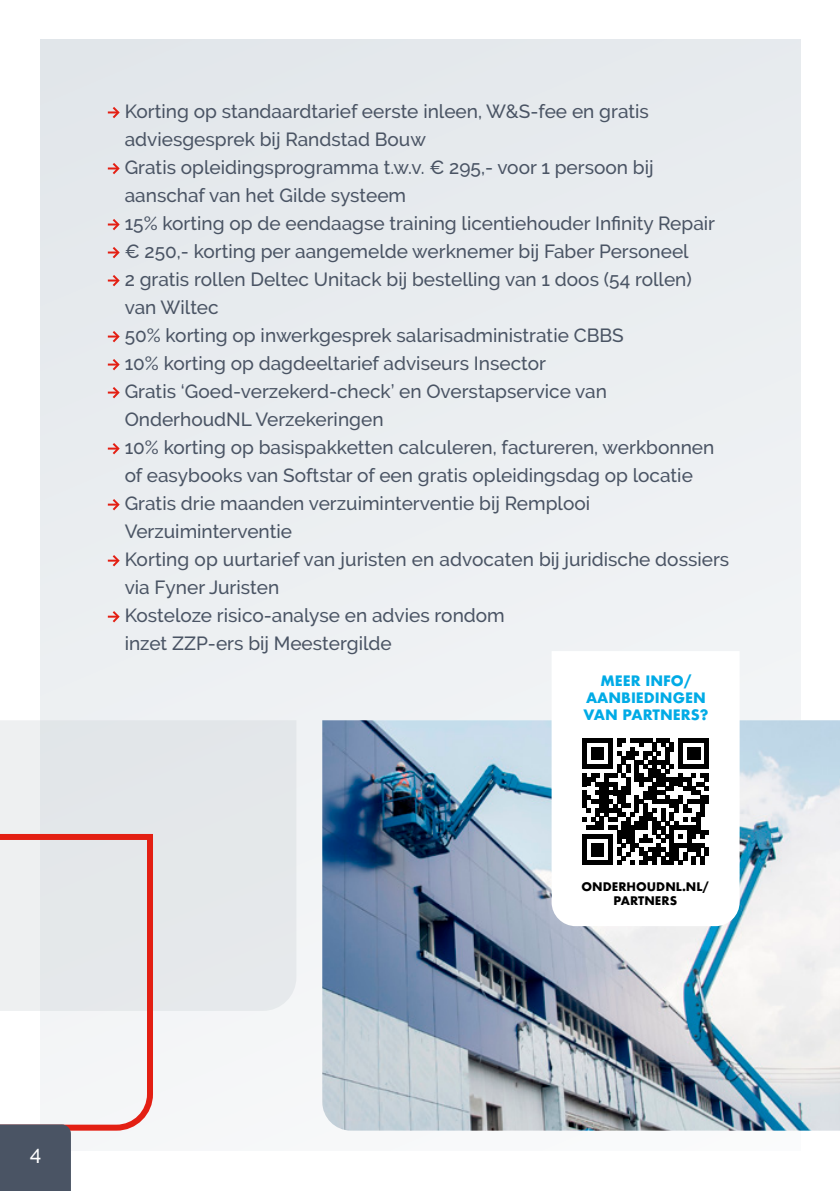
<style>
.page{position:relative;width:840px;height:1191px;background:#fff}
.page>*{position:absolute;margin:0;border:0;box-sizing:border-box;transform-origin:0 0}
.Titel_klein{font:500 20px "Raleway";color:#fff}
.Titel_klein-2{font:500 19px/28px "Raleway";color:#4a5464}
.Hoofdtitel_middel{font:700 14px/17px "Futura";color:#00abe6;text-align:center}
.Hoofdtitel_middel-2{font:700 11.6px "Futura";color:#000}
</style>
<div class="page">
<div style="left:40px;top:40px;width:759px;height:1111px;background:#e9edf0"></div>
<div style="left:0;top:720px;width:40px;height:111px;background:#eef0f1"></div>
<svg style="left:0;top:831px;width:156px;height:302px"></svg>
<svg style="left:108px;top:107px;width:12px;height:12px"></svg>
<svg style="left:108px;top:163px;width:12px;height:12px"></svg>
<svg style="left:108px;top:219px;width:12px;height:12px"></svg>
<svg style="left:108px;top:247px;width:12px;height:12px"></svg>
<svg style="left:108px;top:275px;width:12px;height:12px"></svg>
<svg style="left:108px;top:331px;width:12px;height:12px"></svg>
<svg style="left:108px;top:359px;width:12px;height:12px"></svg>
<svg style="left:108px;top:387px;width:12px;height:12px"></svg>
<svg style="left:108px;top:443px;width:12px;height:12px"></svg>
<svg style="left:108px;top:499px;width:12px;height:12px"></svg>
<svg style="left:108px;top:555px;width:12px;height:12px"></svg>
<svg style="left:108px;top:611px;width:12px;height:12px"></svg>
<img style="left:322px;top:720px;width:517px;height:410px">
<div style="left:551px;top:651px;width:188px;height:275px;background:#fff"></div>
<svg style="left:582px;top:738px;width:126px;height:127px"></svg>
<div style="left:0;top:1124px;width:71px;height:67px;background:#4a5464"></div>
<p class="Titel_klein-2" style="left:125px;top:98px;width:525px">Korting op standaardtarief eerste inleen, W&amp;S-fee en gratis adviesgesprek bij Randstad Bouw</p>
<p class="Titel_klein-2" style="left:125px;top:154px;width:530px">Gratis opleidingsprogramma t.w.v. € 295,- voor 1 persoon bij aanschaf van het Gilde systeem</p>
<p class="Titel_klein-2" style="left:125px;top:210px;width:591px">15% korting op de eendaagse training licentiehouder Infinity Repair</p>
<p class="Titel_klein-2" style="left:125px;top:238px;width:565px">€ 250,- korting per aangemelde werknemer bij Faber Personeel</p>
<p class="Titel_klein-2" style="left:125px;top:266px;width:568px">2 gratis rollen Deltec Unitack bij bestelling van 1 doos (54 rollen) van Wiltec</p>
<p class="Titel_klein-2" style="left:125px;top:322px;width:500px">50% korting op inwerkgesprek salarisadministratie CBBS</p>
<p class="Titel_klein-2" style="left:125px;top:350px;width:422px">10% korting op dagdeeltarief adviseurs Insector</p>
<p class="Titel_klein-2" style="left:125px;top:378px;width:483px">Gratis ‘Goed-verzekerd-check’ en Overstapservice van<br>OnderhoudNL Verzekeringen</p>
<p class="Titel_klein-2" style="left:125px;top:434px;width:591px">10% korting op basispakketten calculeren, factureren, werkbonnen of easybooks van Softstar of een gratis opleidingsdag op locatie</p>
<p class="Titel_klein-2" style="left:125px;top:490px;width:466px">Gratis drie maanden verzuiminterventie bij Remplooi<br>Verzuiminterventie</p>
<p class="Titel_klein-2" style="left:125px;top:546px;width:606px">Korting op uurtarief van juristen en advocaten bij juridische dossiers via Fyner Juristen</p>
<p class="Titel_klein-2" style="left:125px;top:602px;width:381px">Kosteloze risico-analyse en advies rondom inzet ZZP-ers bij Meestergilde</p>
<p class="Hoofdtitel_middel" style="left:585px;top:672px;width:121px">MEER INFO/<br>AANBIEDINGEN</p>
<p class="Hoofdtitel_middel" style="left:583px;top:706px;width:126px">VAN PARTNERS?</p>
<p class="Hoofdtitel_middel-2" style="left:581px;top:878px;width:129px">ONDERHOUDNL.NL/</p>
<p class="Hoofdtitel_middel-2" style="left:613px;top:891px;width:65px">PARTNERS</p>
<p class="Titel_klein" style="left:30px;top:1144px;width:13px">4</p>
</div>
